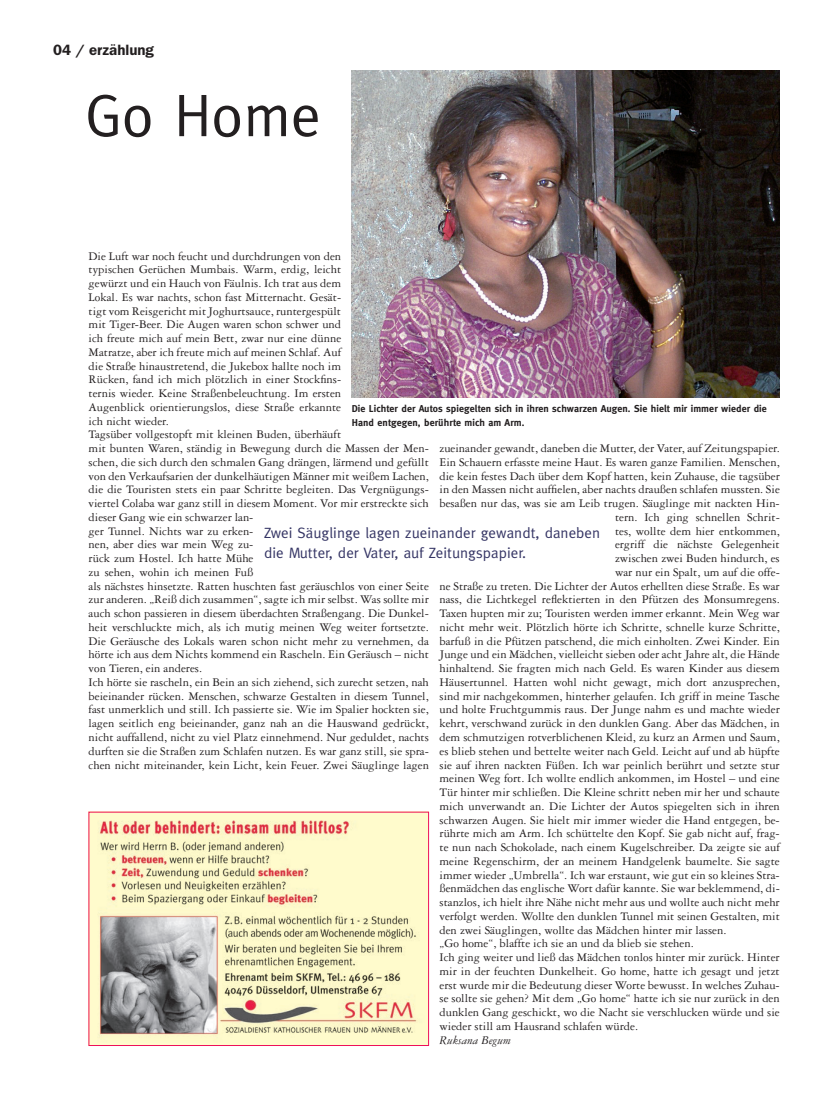
<style>
.page{position:relative;width:833px;height:1099px;background:#fff}
.page>*{position:absolute;margin:0;border:0;box-sizing:border-box;transform-origin:0 0}
.t1{font:60px "Meta";letter-spacing:-.005em;color:#231f20}
.t2{font:15px/20.6px "Meta";letter-spacing:.005em;color:#343464}
.t3{font:600 15px "Franklin Gothic";color:#231f20}
.t4{font:12.5px/13.8px "Garamond Three";color:#231f20}
.t5{font:italic 12.5px "Garamond Three";color:#231f20}
.t6{font:700 10px/13.8px "Meta";letter-spacing:.01em;color:#231f20}
</style>
<div class="page">
<img style="left:91px;top:813px;width:336px;height:230px">
<img style="left:352px;top:71px;width:428px;height:326px">
<p class="t3" style="left:53px;top:41px;width:102px">04 / erzählung</p>
<h1 class="t1" style="left:85px;top:81px;width:237px">Go Home</h1>
<p class="t4" style="left:89px;top:249px;width:342px">Die Luft war noch feucht und durchdrungen von den<br>typischen Gerüchen Mumbais. Warm, erdig, leicht<br>gewürzt und ein Hauch von Fäulnis. Ich trat aus dem<br>Lokal. Es war nachts, schon fast Mitternacht. Gesät-<br>tigt vom Reisgericht mit Joghurtsauce, runtergespült<br>mit Tiger-Beer. Die Augen waren schon schwer und<br>ich freute mich auf mein Bett, zwar nur eine dünne<br>Matratze, aber ich freute mich auf meinen Schlaf. Auf<br>die Straße hinaustretend, die Jukebox hallte noch im<br>Rücken, fand ich mich plötzlich in einer Stockfins-<br>ternis wieder. Keine Straßenbeleuchtung. Im ersten<br>Augenblick orientierungslos, diese Straße erkannte<br>ich nicht wieder.<br>Tagsüber vollgestopft mit kleinen Buden, überhäuft<br>mit bunten Waren, ständig in Bewegung durch die Massen der Men&shy;schen, die sich durch den schmalen Gang drängen, lärmend und gefüllt von den Verkaufsarien der dunkelhäutigen Männer mit weißem Lachen, die die Touristen stets ein paar Schritte begleiten. Das Vergnügungs&shy;viertel Colaba war ganz still in diesem Moment. Vor mir erstreckte sich dieser Gang wie ein schwarzer lan-<br>ger Tunnel. Nichts war zu erken-<br>nen, aber dies war mein Weg zu-<br>rück zum Hostel. Ich hatte Mühe<br>zu sehen, wohin ich meinen Fuß<br>als nächstes hinsetzte. Ratten huschten fast geräuschlos von einer Seite zur anderen. „Reiß dich zusammen“, sagte ich mir selbst. Was sollte mir auch schon passieren in diesem überdachten Straßengang. Die Dunkel&shy;heit verschluckte mich, als ich mutig meinen Weg weiter fortsetzte.<br>Die Geräusche des Lokals waren schon nicht mehr zu vernehmen, da hörte ich aus dem Nichts kommend ein Rascheln. Ein Geräusch – nicht von Tieren, ein anderes.<br>Ich hörte sie rascheln, ein Bein an sich ziehend, sich zurecht setzen, nah beieinander rücken. Menschen, schwarze Gestalten in diesem Tunnel, fast unmerklich und still. Ich passierte sie. Wie im Spalier hockten sie, lagen seitlich eng beieinander, ganz nah an die Hauswand gedrückt, nicht auffallend, nicht zu viel Platz einnehmend. Nur geduldet, nachts durften sie die Straßen zum Schlafen nutzen. Es war ganz still, sie spra&shy;chen nicht miteinander, kein Licht, kein Feuer. Zwei Säuglinge lagen</p>
<p class="t6" style="left:352px;top:401px;width:416px">Die Lichter der Autos spiegelten sich in ihren schwarzen Augen. Sie hielt mir immer wieder die<br>Hand entgegen, berührte mich am Arm.</p>
<p class="t4" style="left:439px;top:441px;width:342px">zueinander gewandt, daneben die Mutter, der Vater, auf Zeitungspapier.</p>
<p class="t4" style="left:439px;top:455px;width:342px">Ein Schauern erfasste meine Haut. Es waren ganze Familien. Menschen,</p>
<p class="t4" style="left:439px;top:469px;width:342px">die kein festes Dach über dem Kopf hatten, kein Zuhause, die tagsüber</p>
<p class="t4" style="left:439px;top:482px;width:342px">in den Massen nicht auffielen, aber nachts draußen schlafen mussten. Sie</p>
<p class="t4" style="left:439px;top:496px;width:342px">besaßen nur das, was sie am Leib trugen. Säuglinge mit nackten Hin-</p>
<p class="t4" style="left:615px;top:510px;width:166px">tern. Ich ging schnellen Schrit-</p>
<p class="t4" style="left:615px;top:524px;width:166px">tes, wollte dem hier entkommen,</p>
<p class="t4" style="left:615px;top:537px;width:166px">ergriff die nächste Gelegenheit</p>
<p class="t4" style="left:615px;top:551px;width:166px">zwischen zwei Buden hindurch, es</p>
<p class="t4" style="left:615px;top:565px;width:166px">war nur ein Spalt, um auf die offe-</p>
<p class="t4" style="left:439px;top:579px;width:342px">ne Straße zu treten. Die Lichter der Autos erhellten diese Straße. Es war</p>
<p class="t4" style="left:439px;top:592px;width:342px">nass, die Lichtkegel reflektierten in den Pfützen des Monsumregens.</p>
<p class="t4" style="left:439px;top:606px;width:342px">Taxen hupten mir zu; Touristen werden immer erkannt. Mein Weg war</p>
<p class="t4" style="left:439px;top:620px;width:342px">nicht mehr weit. Plötzlich hörte ich Schritte, schnelle kurze Schritte,</p>
<p class="t4" style="left:439px;top:634px;width:342px">barfuß in die Pfützen patschend, die mich einholten. Zwei Kinder. Ein</p>
<p class="t4" style="left:439px;top:647px;width:342px">Junge und ein Mädchen, vielleicht sieben oder acht Jahre alt, die Hände</p>
<p class="t4" style="left:439px;top:661px;width:342px">hinhaltend. Sie fragten mich nach Geld. Es waren Kinder aus diesem</p>
<p class="t4" style="left:439px;top:675px;width:342px">Häusertunnel. Hatten wohl nicht gewagt, mich dort anzusprechen,</p>
<p class="t4" style="left:439px;top:689px;width:342px">sind mir nachgekommen, hinterher gelaufen. Ich griff in meine Tasche</p>
<p class="t4" style="left:439px;top:702px;width:342px">und holte Fruchtgummis raus. Der Junge nahm es und machte wieder</p>
<p class="t4" style="left:439px;top:716px;width:342px">kehrt, verschwand zurück in den dunklen Gang. Aber das Mädchen, in</p>
<p class="t4" style="left:439px;top:730px;width:342px">dem schmutzigen rotverblichenen Kleid, zu kurz an Armen und Saum,</p>
<p class="t4" style="left:439px;top:744px;width:342px">es blieb stehen und bettelte weiter nach Geld. Leicht auf und ab hüpfte</p>
<p class="t4" style="left:439px;top:757px;width:342px">sie auf ihren nackten Füßen. Ich war peinlich berührt und setzte stur</p>
<p class="t4" style="left:439px;top:771px;width:342px">meinen Weg fort. Ich wollte endlich ankommen, im Hostel – und eine</p>
<p class="t4" style="left:439px;top:785px;width:342px">Tür hinter mir schließen. Die Kleine schritt neben mir her und schaute</p>
<p class="t4" style="left:439px;top:799px;width:342px">mich unverwandt an. Die Lichter der Autos spiegelten sich in ihren</p>
<p class="t4" style="left:439px;top:812px;width:342px">schwarzen Augen. Sie hielt mir immer wieder die Hand entgegen, be-</p>
<p class="t4" style="left:439px;top:826px;width:342px">rührte mich am Arm. Ich schüttelte den Kopf. Sie gab nicht auf, frag-</p>
<p class="t4" style="left:439px;top:840px;width:342px">te nun nach Schokolade, nach einem Kugelschreiber. Da zeigte sie auf</p>
<p class="t4" style="left:439px;top:854px;width:342px">meine Regenschirm, der an meinem Handgelenk baumelte. Sie sagte</p>
<p class="t4" style="left:439px;top:867px;width:342px">immer wieder „Umbrella“. Ich war erstaunt, wie gut ein so kleines Stra-</p>
<p class="t4" style="left:439px;top:881px;width:342px">ßenmädchen das englische Wort dafür kannte. Sie war beklemmend, di-</p>
<p class="t4" style="left:439px;top:895px;width:342px">stanzlos, ich hielt ihre Nähe nicht mehr aus und wollte auch nicht mehr</p>
<p class="t4" style="left:439px;top:909px;width:342px">verfolgt werden. Wollte den dunklen Tunnel mit seinen Gestalten, mit</p>
<p class="t4" style="left:439px;top:922px;width:288px">den zwei Säuglingen, wollte das Mädchen hinter mir lassen.</p>
<p class="t4" style="left:439px;top:936px;width:256px">„Go home“, blaffte ich sie an und da blieb sie stehen.</p>
<p class="t4" style="left:439px;top:950px;width:342px">Ich ging weiter und ließ das Mädchen tonlos hinter mir zurück. Hinter</p>
<p class="t4" style="left:439px;top:964px;width:342px">mir in der feuchten Dunkelheit. Go home, hatte ich gesagt und jetzt</p>
<p class="t4" style="left:439px;top:977px;width:342px">erst wurde mir die Bedeutung dieser Worte bewusst. In welches Zuhau-</p>
<p class="t4" style="left:439px;top:991px;width:342px">se sollte sie gehen? Mit dem „Go home“ hatte ich sie nur zurück in den</p>
<p class="t4" style="left:439px;top:1005px;width:342px">dunklen Gang geschickt, wo die Nacht sie verschlucken würde und sie</p>
<p class="t4" style="left:439px;top:1019px;width:200px">wieder still am Hausrand schlafen würde.</p>
<p class="t5" style="left:439px;top:1033px;width:73px">Ruksana Begum</p>
<p class="t2" style="left:264px;top:522px;width:337px">Zwei Säuglinge lagen zueinander gewandt, daneben die Mutter, der Vater, auf Zeitungspapier.</p>
</div>
